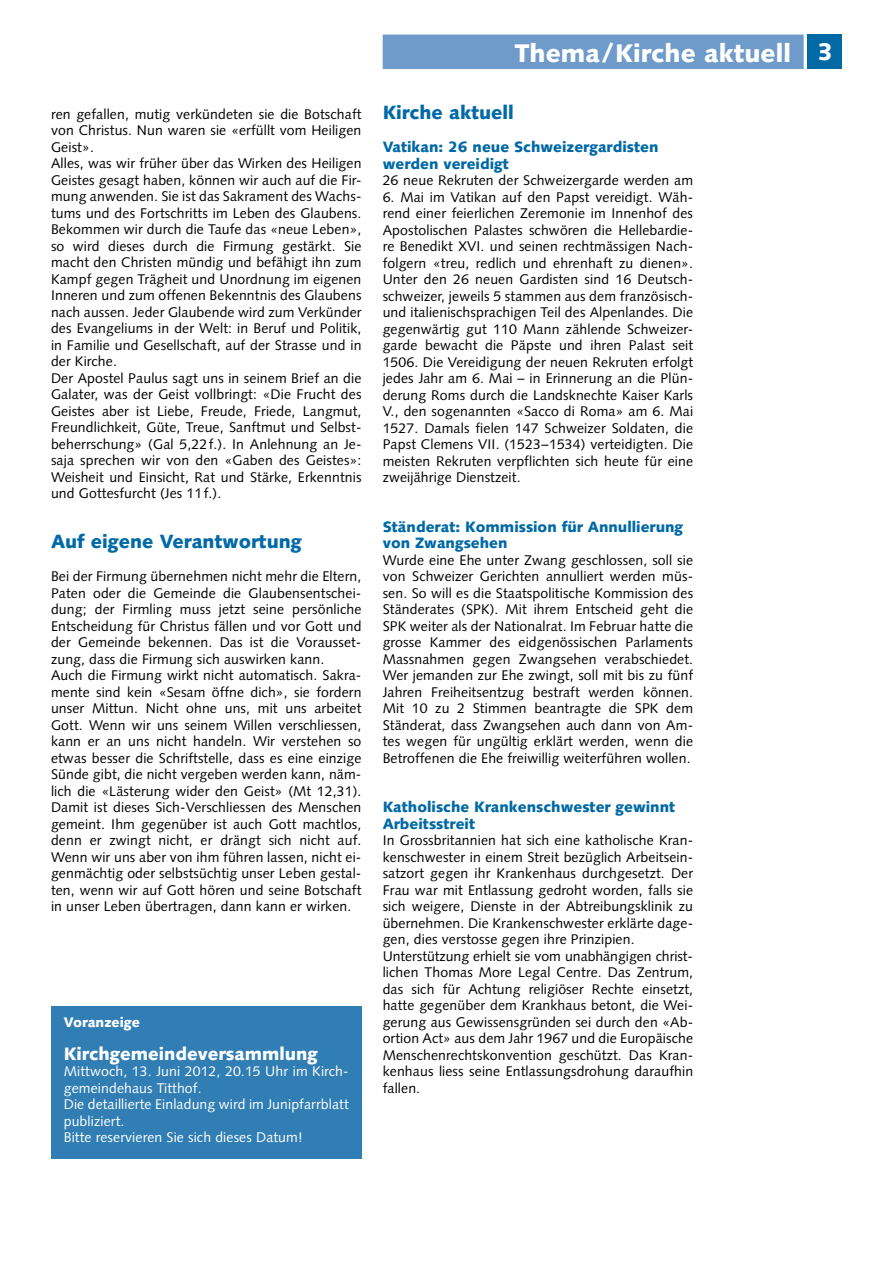
<style>
.page{position:relative;width:893px;height:1263px;background:#fff}
.page>*{position:absolute;margin:0;border:0;box-sizing:border-box;transform-origin:0 0}
.t1{font:900 25.5px "Syntax";color:#fff}
.t2{font:900 19.2px "Syntax";color:#0069a6}
.t3{font:900 18px "Syntax";color:#fff}
.t4{font:900 15px/16.5px "Syntax";color:#0069a6}
.t5{font:14.1px/16.5px "Syntax";letter-spacing:.01em;color:#000}
.t6{font:14.1px/16.5px "Syntax";letter-spacing:.01em;color:#fff}
.t7{font:900 13.8px "Syntax";color:#fff}
.s1{font-size:24px}
</style>
<div class="page">
<div style="left:808px;top:35px;width:34px;height:34px;background:#0069a6"></div>
<div style="left:383px;top:35px;width:421px;height:34px;background:#6e9bc9"></div>
<div style="left:51px;top:1005px;width:310px;height:153px;background:#317eb5"></div>
<p class="t5" style="left:51px;top:106px;width:312px">ren gefallen, mutig verkündeten sie die Botschaft von Christus. Nun waren sie «erfüllt vom Heiligen Geist».<br>Alles, was wir früher über das Wirken des Heiligen Geistes gesagt haben, können wir auch auf die Fir&shy;mung anwenden. Sie ist das Sakrament des Wachs&shy;tums und des Fortschritts im Leben des Glaubens.<br>Bekommen wir durch die Taufe das «neue Leben», so wird dieses durch die Firmung gestärkt. Sie macht den Christen mündig und befähigt ihn zum Kampf gegen Trägheit und Unordnung im eigenen Inneren und zum offenen Bekenntnis des Glaubens nach aussen. Jeder Glaubende wird zum Verkünder des Evangeliums in der Welt: in Beruf und Politik, in Familie und Gesellschaft, auf der Strasse und in der Kirche.<br>Der Apostel Paulus sagt uns in seinem Brief an die Galater, was der Geist vollbringt: «Die Frucht des Geistes aber ist Liebe, Freude, Friede, Langmut, Freundlichkeit, Güte, Treue, Sanftmut und Selbst&shy;beherrschung» (Gal 5,22f.). In Anlehnung an Je&shy;saja sprechen wir von den «Gaben des Geistes»:<br>Weisheit und Einsicht, Rat und Stärke, Erkenntnis und Gottesfurcht (Jes 11f.).</p>
<h2 class="t2" style="left:51px;top:530px;width:252px">Auf eigene Verantwortung</h2>
<p class="t5" style="left:51px;top:568px;width:312px">Bei der Firmung übernehmen nicht mehr die Eltern, Paten oder die Gemeinde die Glaubensentschei&shy;dung; der Firmling muss jetzt seine persönliche Entscheidung für Christus fällen und vor Gott und der Gemeinde bekennen. Das ist die Vorausset&shy;zung, dass die Firmung sich auswirken kann.<br>Auch die Firmung wirkt nicht automatisch. Sakra&shy;mente sind kein «Sesam öffne dich», sie fordern unser Mittun. Nicht ohne uns, mit uns arbeitet Gott. Wenn wir uns seinem Willen verschliessen, kann er an uns nicht handeln. Wir verstehen so etwas besser die Schriftstelle, dass es eine einzige Sünde gibt, die nicht vergeben werden kann, näm&shy;lich die «Lästerung wider den Geist» (Mt 12,31).<br>Damit ist dieses Sich-Verschliessen des Menschen gemeint. Ihm gegenüber ist auch Gott machtlos, denn er zwingt nicht, er drängt sich nicht auf.<br>Wenn wir uns aber von ihm führen lassen, nicht ei&shy;genmächtig oder selbstsüchtig unser Leben gestal&shy;ten, wenn wir auf Gott hören und seine Botschaft in unser Leben übertragen, dann kann er wirken.</p>
<p class="t7" style="left:64px;top:1014px;width:78px">Voranzeige</p>
<p class="t3" style="left:64px;top:1043px;width:255px">Kirchgemeindeversammlung</p>
<p class="t6" style="left:64px;top:1063px;width:286px">Mittwoch, 13. Juni 2012, 20.15 Uhr im Kirch&shy;gemeindehaus Titthof.<br>Die detaillierte Einladung wird im Junipfarrblatt publiziert.<br>Bitte reservieren Sie sich dieses Datum!</p>
<h1 class="t1" style="left:515px;top:38px;width:320px">Thema/Kirche aktuell <span class="s1">3</span></h1>
<h2 class="t2" style="left:383px;top:101px;width:133px">Kirche aktuell</h2>
<p class="t4" style="left:383px;top:139px;width:277px">Vatikan: 26 neue Schweizergardisten werden vereidigt</p>
<p class="t5" style="left:383px;top:172px;width:312px">26 neue Rekruten der Schweizergarde werden am</p>
<p class="t5" style="left:383px;top:188px;width:312px;text-align:justify">6. Mai im Vatikan auf den Papst vereidigt. Wäh&shy;rend einer feierlichen Zeremonie im Innenhof des Apostolischen Palastes schwören die Hellebardie&shy;re Benedikt XVI. und seinen rechtmässigen Nach&shy;folgern «treu, redlich und ehrenhaft zu dienen».<br>Unter den 26 neuen Gardisten sind 16 Deutsch&shy;schweizer, jeweils 5 stammen aus dem französisch&shy;und italienischsprachigen Teil des Alpenlandes. Die gegenwärtig gut 110 Mann zählende Schweizer&shy;garde bewacht die Päpste und ihren Palast seit 1506. Die Vereidigung der neuen Rekruten erfolgt jedes Jahr am 6. Mai – in Erinnerung an die Plün&shy;derung Roms durch die Landsknechte Kaiser Karls V., den sogenannten «Sacco di Roma» am 6. Mai 1527. Damals fielen 147 Schweizer Soldaten, die Papst Clemens VII. (1523–1534) verteidigten. Die meisten Rekruten verpflichten sich heute für eine zweijährige Dienstzeit.</p>
<p class="t4" style="left:383px;top:518px;width:302px">Ständerat: Kommission für Annullierung von Zwangsehen</p>
<p class="t5" style="left:383px;top:551px;width:312px;text-align:justify">Wurde eine Ehe unter Zwang geschlossen, soll sie von Schweizer Gerichten annulliert werden müs&shy;sen. So will es die Staatspolitische Kommission des Ständerates (SPK). Mit ihrem Entscheid geht die SPK weiter als der Nationalrat. Im Februar hatte die grosse Kammer des eidgenössischen Parlaments Massnahmen gegen Zwangsehen verabschiedet.<br>Wer jemanden zur Ehe zwingt, soll mit bis zu fünf Jahren Freiheitsentzug bestraft werden können.<br>Mit 10 zu 2 Stimmen beantragte die SPK dem Ständerat, dass Zwangsehen auch dann von Am&shy;tes wegen für ungültig erklärt werden, wenn die Betroffenen die Ehe freiwillig weiterführen wollen.</p>
<p class="t4" style="left:383px;top:799px;width:294px">Katholische Krankenschwester gewinnt<br>Arbeitsstreit</p>
<p class="t5" style="left:383px;top:832px;width:312px">In Grossbritannien hat sich eine katholische Kran&shy;kenschwester in einem Streit bezüglich Arbeitsein&shy;satzort gegen ihr Krankenhaus durchgesetzt. Der Frau war mit Entlassung gedroht worden, falls sie sich weigere, Dienste in der Abtreibungsklinik zu übernehmen. Die Krankenschwester erklärte dage&shy;gen, dies verstosse gegen ihre Prinzipien.<br>Unterstützung erhielt sie vom unabhängigen christ&shy;lichen Thomas More Legal Centre. Das Zentrum, das sich für Achtung religiöser Rechte einsetzt, hatte gegenüber dem Krankhaus betont, die Wei&shy;gerung aus Gewissensgründen sei durch den «Ab&shy;ortion Act» aus dem Jahr 1967 und die Europäische Menschenrechtskonvention geschützt. Das Kran&shy;kenhaus liess seine Entlassungsdrohung daraufhin fallen.</p>
</div>
